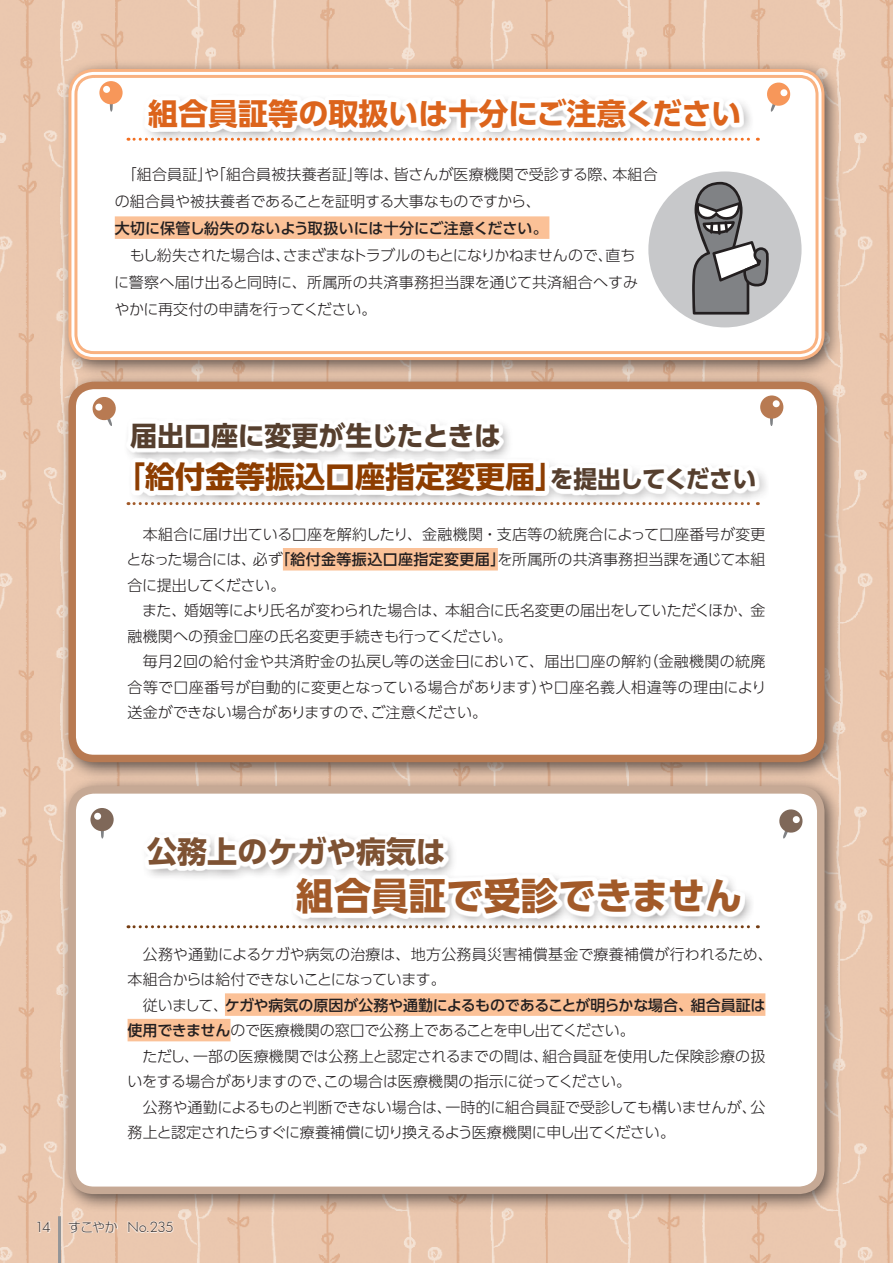
<style>
.page{position:relative;width:893px;height:1263px;background:#fff}
.page>*{position:absolute;margin:0;border:0;box-sizing:border-box;transform-origin:0 0}
.t1{font:700 37.5px "UD Shin Go Pro";letter-spacing:-.005em;color:#a25a29}
.t2{font:700 30px "UD Shin Go Pro";color:#8d3d00}
.t3{font:700 30px "UD Shin Go Pro";color:#dc641c}
.t4{font:700 30px "UD Shin Go Pro";color:#7e5233}
.t5{font:700 27px "UD Shin Go Pro";letter-spacing:-.01em;color:#563f2e}
.t6{font:300 15px/25.5px "UD Shin Go Pro";letter-spacing:-.01em;color:#231f20}
.t7{font:500 15px/25.5px "UD Shin Go Pro";letter-spacing:-.005em;color:#231f20}
.ノンブル右_ページ{font:300 13.5px "Futura";color:#231f20}
.ノンブル左_ページ{font:300 13.5px "Futura";color:#231f20}
.ノンブル左_すこやか{font:300 expanded 12.75px "Shin Go Pr 6";color:#231f20}
.s1{font-size:24px;color:#563f2e}
.s2{font-weight:500}
.s3{font-weight:300}
</style>
<div class="page">
<img style="left:0;top:0;width:418px;height:1263px">
<img style="left:418px;top:0;width:429px;height:1263px">
<img style="left:847px;top:0;width:46px;height:1263px">
<div style="left:58px;top:58px;width:784px;height:320px;background:#231f20;opacity:.7"></div>
<div style="left:70px;top:70px;width:753px;height:289px;background:#fff;border-radius:24px"></div>
<div style="left:68px;top:69px;width:756px;height:291px;border:3px solid #f9b281;border-radius:24px"></div>
<div style="left:74px;top:75px;width:744px;height:279px;border:3px solid #f9b281;border-radius:18px"></div>
<div style="left:58px;top:775px;width:784px;height:437px;background:#231f20;opacity:.7"></div>
<div style="left:72px;top:790px;width:749px;height:400px;background:#fff;border-radius:22px"></div>
<div style="left:68px;top:786px;width:756px;height:408px;border:8px solid #c6a995;border-radius:22px"></div>
<div style="left:115px;top:216px;width:434px;height:23px;background:#fbc197"></div>
<div style="left:225px;top:993px;width:540px;height:23px;background:#fbc197"></div>
<div style="left:128px;top:1019px;width:102px;height:22px;background:#fbc197"></div>
<svg style="left:767px;top:82px;width:24px;height:30px"></svg>
<svg style="left:779px;top:809px;width:24px;height:30px"></svg>
<svg style="left:99px;top:81px;width:24px;height:31px"></svg>
<svg style="left:90px;top:808px;width:24px;height:30px"></svg>
<svg style="left:128px;top:138px;width:630px;height:3px"></svg>
<svg style="left:128px;top:925px;width:630px;height:3px"></svg>
<div style="left:140px;top:90px;width:614px;height:51px;background:#231f20;opacity:.75"></div>
<div style="left:144px;top:93px;width:600px;height:39px;background:#fff"></div>
<div style="left:139px;top:829px;width:615px;height:98px;background:#231f20;opacity:.75"></div>
<div style="left:143px;top:832px;width:602px;height:86px;background:#fff"></div>
<div style="left:58px;top:371px;width:784px;height:409px;background:#231f20;opacity:.7"></div>
<div style="left:72px;top:385px;width:749px;height:373px;background:#fff;border-radius:22px"></div>
<div style="left:68px;top:382px;width:756px;height:380px;border:8px solid #b87a52;border-radius:22px"></div>
<div style="left:283px;top:548px;width:215px;height:22px;background:#fbc197"></div>
<svg style="left:92px;top:397px;width:24px;height:29px"></svg>
<svg style="left:760px;top:395px;width:23px;height:31px"></svg>
<div style="left:122px;top:414px;width:647px;height:91px;background:#231f20;opacity:.75"></div>
<div style="left:126px;top:417px;width:633px;height:79px;background:#fff"></div>
<div style="left:648px;top:171px;width:153px;height:156px;background:#c7c8ca;border-radius:50%"></div>
<svg style="left:692px;top:182px;width:77px;height:133px"></svg>
<div style="left:36px;top:1220px;width:15px;height:12px;background:#fff;opacity:.7"></div>
<hr style="left:58px;top:1216px;width:3px;height:47px;background:#939598">
<div style="left:67px;top:1219px;width:50px;height:14px;background:#fff;opacity:.7"></div>
<div style="left:127px;top:1220px;width:46px;height:12px;background:#fff;opacity:.7"></div>
<p class="t3" style="left:148px;top:89px;width:595px">組合員証等の取扱いは十分にご注意ください</p>
<p class="t6" style="left:115px;top:160px;width:544px;line-height:27px">　「組合員証」や「組合員被扶養者証」等は、皆さんが医療機関で受診する際、本組合の組合員や被扶養者であることを証明する大事なものですから、</p>
<p class="t7" style="left:115px;top:215px;width:434px">大切に保管し紛失のないよう取扱いには十分にご注意ください。</p>
<p class="t6" style="left:114px;top:241px;width:525px;line-height:27px">　もし紛失された場合は、さまざまなトラブルのもとになりかねませんので、直ちに警察へ届け出ると同時に、所属所の共済事務担当課を通じて共済組合へすみやかに再交付の申請を行ってください。</p>
<p class="t5" style="left:130px;top:414px;width:372px">届出口座に変更が生じたときは</p>
<p class="t2" style="left:115px;top:452px;width:643px">「給付金等振込口座指定変更届」<span class="s1">を提出してください</span></p>
<p class="t6" style="left:127px;top:521px;width:640px;text-align:justify">　本組合に届け出ている口座を解約したり、金融機関・支店等の統廃合によって口座番号が変更となった場合には、必ず<span class="s2">「給付金等振込口座指定変更届」</span>を所属所の共済事務担当課を通じて本組合に提出してください。</p>
<p class="t6" style="left:128px;top:597px;width:639px">　また、婚姻等により氏名が変わられた場合は、本組合に氏名変更の届出をしていただくほか、金融機関への預金口座の氏名変更手続きも行ってください。</p>
<p class="t6" style="left:128px;top:648px;width:640px;text-align:justify">　毎月2回の給付金や共済貯金の払戻し等の送金日において、届出口座の解約（金融機関の統廃合等で口座番号が自動的に変更となっている場合があります）や口座名義人相違等の理由により送金ができない場合がありますので、ご注意ください。</p>
<p class="t4" style="left:147px;top:827px;width:300px">公務上のケガや病気は</p>
<p class="t1" style="left:296px;top:865px;width:448px">組合員証で受診できません</p>
<p class="t6" style="left:128px;top:941px;width:647px">　公務や通勤によるケガや病気の治療は、地方公務員災害補償基金で療養補償が行われるため、本組合からは給付できないことになっています。</p>
<p class="t7" style="left:128px;top:992px;width:639px"><span class="s3">　従いまして、</span>ケガや病気の原因が公務や通勤によるものであることが明らかな場合、組合員証は使用できません<span class="s3">ので医療機関の窓口で公務上であることを申し出てください。</span></p>
<p class="t6" style="left:128px;top:1043px;width:639px">　ただし、一部の医療機関では公務上と認定されるまでの間は、組合員証を使用した保険診療の扱いをする場合がありますので、この場合は医療機関の指示に従ってください。</p>
<p class="t6" style="left:128px;top:1094px;width:639px">　公務や通勤によるものと判断できない場合は、一時的に組合員証で受診しても構いませんが、公務上と認定されたらすぐに療養補償に切り換えるよう医療機関に申し出てください。</p>
<p class="ノンブル左_ページ" style="left:35px;top:1218px;width:17px">14</p>
<p class="ノンブル左_すこやか" style="left:68px;top:1216px;width:51px">すこやか</p>
<p class="ノンブル右_ページ" style="left:128px;top:1218px;width:48px">No.235</p>
</div>
